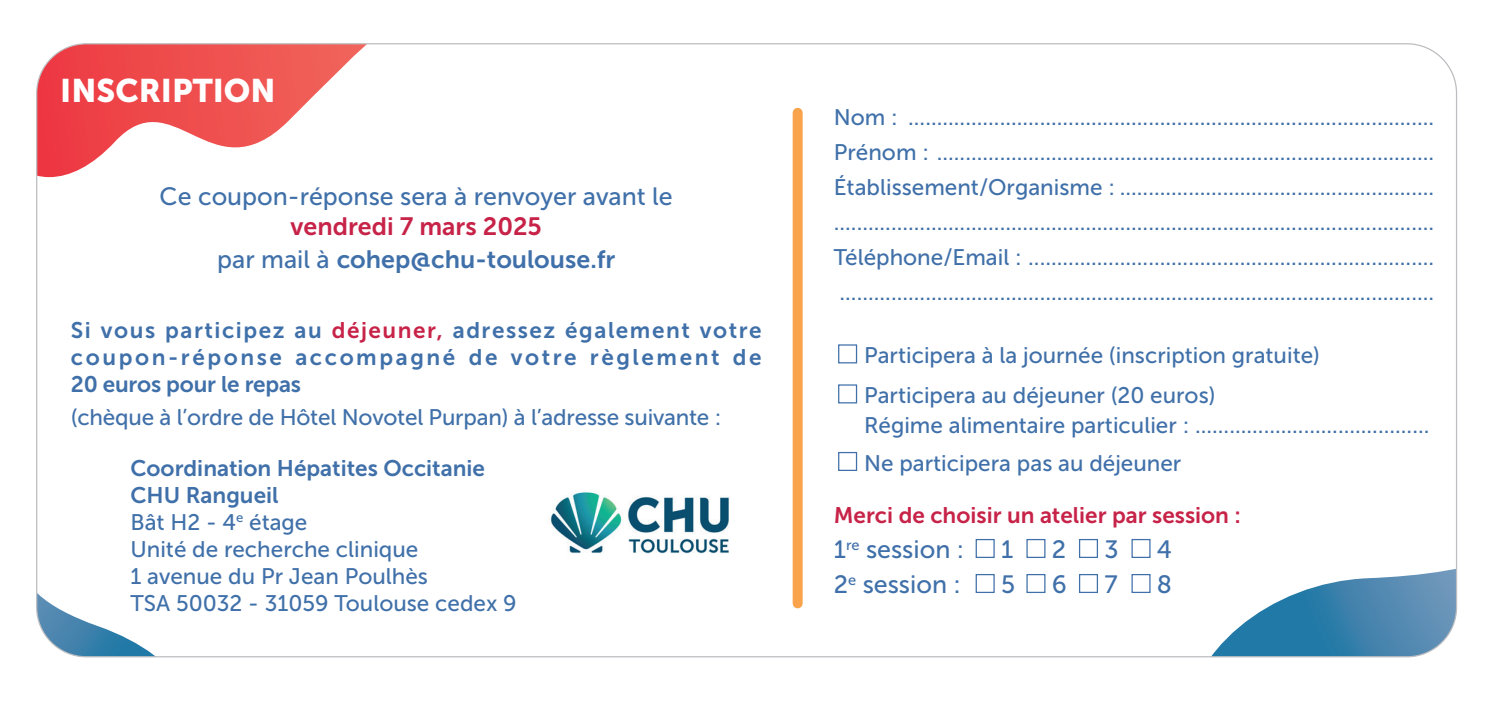
<style>
.page{position:relative;width:1489px;height:702px;background:#fff}
.page>*{position:absolute;margin:0;border:0;box-sizing:border-box;transform-origin:0 0}
.t1{font:32.5px "Museo Sans 900";color:#fff}
.t2{font:25px "Museo Sans 500";color:#4070a9}
.t3{font:25px/33px "Museo Sans 700";color:#4070a9;text-align:center}
.t4{font:22.5px/35px "Museo Sans 500";color:#4070a9}
.t5{font:22.5px/27px "Museo Sans 700";color:#4070a9;text-align:justify}
.t6{font:22.5px "Museo Sans 700";color:#c72348}
.s1{color:#c72348}
.s2{font-family:"Museo Sans 500"}
</style>
<div class="page">
<svg style="left:210px;top:44px;width:1222px;height:133px"></svg>
<svg style="left:1183px;top:50px;width:273px;height:606px"></svg>
<svg style="left:38px;top:45px;width:172px;height:611px"></svg>
<div style="left:838px;top:344px;width:19px;height:19px;border:1px solid #4070a9"></div>
<div style="left:838px;top:384px;width:19px;height:19px;border:1px solid #4070a9"></div>
<div style="left:838px;top:452px;width:19px;height:19px;border:1px solid #4070a9"></div>
<div style="left:975px;top:539px;width:19px;height:19px;border:1px solid #4070a9"></div>
<div style="left:1026px;top:539px;width:19px;height:19px;border:1px solid #4070a9"></div>
<div style="left:1078px;top:539px;width:19px;height:19px;border:1px solid #4070a9"></div>
<div style="left:1131px;top:539px;width:19px;height:19px;border:1px solid #4070a9"></div>
<div style="left:975px;top:574px;width:19px;height:19px;border:1px solid #4070a9"></div>
<div style="left:1026px;top:574px;width:19px;height:19px;border:1px solid #4070a9"></div>
<div style="left:1078px;top:574px;width:19px;height:19px;border:1px solid #4070a9"></div>
<div style="left:1131px;top:574px;width:19px;height:19px;border:1px solid #4070a9"></div>
<div style="left:792px;top:113px;width:10px;height:490px;background:#f9a34c"></div>
<img style="left:550px;top:492px;width:179px;height:62px">
<h1 class="t1" style="left:60px;top:72px;width:217px">INSCRIPTION</h1>
<p class="t2" style="left:160px;top:183px;width:514px">Ce coupon-réponse sera à renvoyer avant le</p>
<p class="t3" style="left:217px;top:210px;width:399px"><span class="s1">vendredi 7 mars 2025<br></span><span class="s2">par mail à</span> cohep@chu-toulouse.fr</p>
<p class="t5" style="left:71px;top:316px;width:692px">Si vous participez au <span class="s1">déjeuner,</span> adressez également votre coupon-réponse accompagné de votre règlement de 20 euros pour le repas</p>
<p class="t4" style="left:71px;top:399px;width:652px">(chèque à l’ordre de Hôtel Novotel Purpan) à l’adresse suivante :</p>
<p class="t5" style="left:130px;top:454px;width:356px">Coordination Hépatites Occitanie<br>CHU Rangueil</p>
<p class="t4" style="left:130px;top:508px;width:388px;line-height:27px">Bât H2 - 4<sup>e</sup> étage<br>Unité de recherche clinique<br>1 avenue du Pr Jean Poulhès<br>TSA 50032 - 31059 Toulouse cedex 9</p>
<p class="t4" style="left:833px;top:99px;width:602px;text-align:justify">Nom : ............................................................................................<br>Prénom : .......................................................................................<br>Établissement/Organisme : ....................................................... .........................................................................................................<br>Téléphone/Email : ....................................................................... ........................................................................................................</p>
<p class="t4" style="left:864px;top:336px;width:457px;line-height:40px">Participera à la journée (inscription gratuite)<br>Participera au déjeuner (20 euros)</p>
<p class="t4" style="left:864px;top:407px;width:567px;line-height:37.5px">Régime alimentaire particulier : .........................................<br>Ne participera pas au déjeuner</p>
<p class="t6" style="left:833px;top:502px;width:408px">Merci de choisir un atelier par session :</p>
<p class="t2" style="left:833px;top:535px;width:132px">1<sup>re</sup> session :</p>
<p class="t2" style="left:1001px;top:535px;width:14px">1</p>
<p class="t2" style="left:1051px;top:535px;width:16px">2</p>
<p class="t2" style="left:1104px;top:535px;width:16px">3</p>
<p class="t2" style="left:1156px;top:535px;width:17px">4</p>
<p class="t2" style="left:833px;top:570px;width:128px">2<sup>e</sup> session :</p>
<p class="t2" style="left:1001px;top:570px;width:16px">5</p>
<p class="t2" style="left:1051px;top:570px;width:16px">6</p>
<p class="t2" style="left:1104px;top:570px;width:15px">7</p>
<p class="t2" style="left:1156px;top:570px;width:17px">8</p>
</div>
